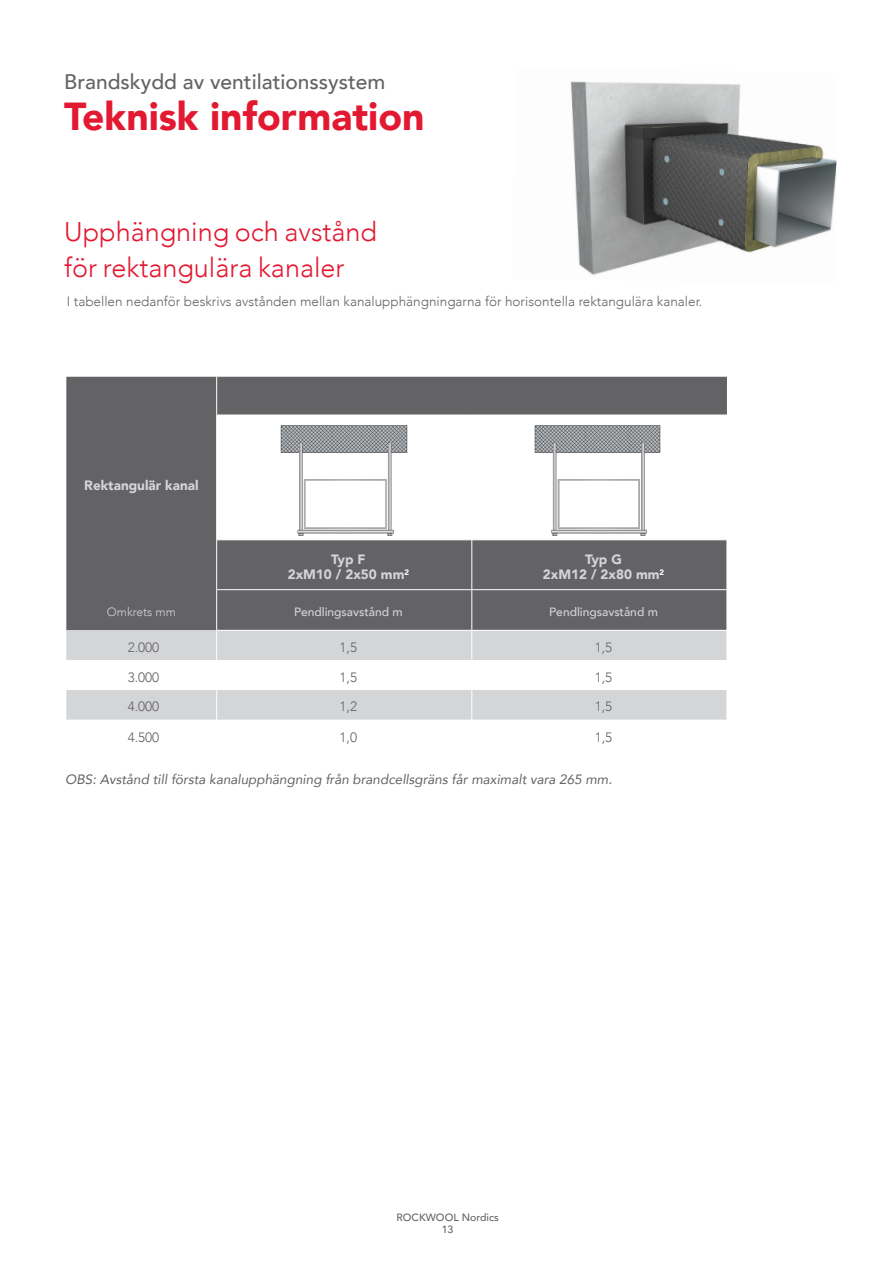
<style>
.page{position:relative;width:893px;height:1263px;background:#fff}
.page>*{position:absolute;margin:0;border:0;box-sizing:border-box;transform-origin:0 0}
.Body_copy_10_pkt{font:900 39px "Avenir";color:#e21931}
.Body_für_Kästchen{font:300 27px "Avenir";color:#e21931}
.Body_copy_10_pkt-2{font:500 21px "Avenir";color:#636366}
.Body_copy_10_pkt-3{font:300 13.5px "Avenir";color:#636366}
.Body_copy_10_pkt-4{font:italic 13.5px "Avenir";color:#636366}
.t1{font:900 13.5px "Avenir";color:#d4d5d7}
.t2{font:500 12px "Avenir";color:#d4d5d7}
.t3{font:300 12px "Avenir";color:#d4d5d7}
.t4{font:500 10.5px "Avenir";color:#636366}
</style>
<div class="page">
<svg style="left:66px;top:377px;width:661px;height:253px;fill:#636366"></svg>
<div style="left:66px;top:630px;width:661px;height:90px;background:#d4d5d7"></div>
<svg style="left:66px;top:660px;width:661px;height:30px"></svg>
<div style="left:217px;top:660px;width:255px;height:30px;background:#fff"></div>
<hr style="left:216px;top:377px;width:1px;height:38px;background:#fff">
<hr style="left:472px;top:589px;width:255px;height:1px;background:#fff">
<hr style="left:216px;top:415px;width:256px;height:1px;background:#fff">
<hr style="left:216px;top:415px;width:1px;height:125px;background:#fff">
<hr style="left:472px;top:415px;width:255px;height:1px;background:#fff">
<hr style="left:472px;top:630px;width:255px;height:1px;background:#fff">
<hr style="left:472px;top:539px;width:255px;height:1px;background:#fff">
<hr style="left:216px;top:630px;width:1px;height:30px;background:#fff">
<hr style="left:472px;top:630px;width:1px;height:30px;background:#fff">
<hr style="left:216px;top:660px;width:1px;height:30px;background:#fff">
<hr style="left:472px;top:660px;width:1px;height:30px;background:#fff">
<hr style="left:216px;top:690px;width:1px;height:30px;background:#fff">
<hr style="left:472px;top:690px;width:1px;height:30px;background:#fff">
<hr style="left:216px;top:590px;width:1px;height:40px;background:#fff">
<hr style="left:472px;top:590px;width:1px;height:40px;background:#fff">
<hr style="left:216px;top:630px;width:256px;height:1px;background:#fff">
<hr style="left:216px;top:539px;width:256px;height:1px;background:#fff">
<hr style="left:216px;top:540px;width:1px;height:49px;background:#fff">
<hr style="left:472px;top:540px;width:1px;height:49px;background:#fff">
<hr style="left:216px;top:589px;width:256px;height:1px;background:#fff">
<img style="left:570px;top:81px;width:267px;height:194px">
<img style="left:276px;top:423px;width:136px;height:112px">
<img style="left:529px;top:423px;width:137px;height:112px">
<p class="Body_copy_10_pkt-2" style="left:64px;top:63px;width:323px">Brandskydd av ventilationssystem</p>
<p class="Body_copy_10_pkt" style="left:64px;top:83px;width:362px">Teknisk information</p>
<p class="Body_für_Kästchen" style="left:64px;top:215px;width:314px">Upphängning och avstånd</p>
<p class="Body_für_Kästchen" style="left:64px;top:251px;width:282px">för rektangulära kanaler</p>
<p class="Body_copy_10_pkt-3" style="left:67px;top:294px;width:637px">I tabellen nedanför beskrivs avstånden mellan kanalupphängningarna för horisontella rektangulära kanaler.</p>
<p class="t1" style="left:84px;top:474px;width:116px">Rektangulär kanal</p>
<p class="t1" style="left:331px;top:547px;width:36px">Typ F</p>
<p class="t1" style="left:288px;top:563px;width:123px">2xM10 / 2x50 mm<sup>2</sup></p>
<p class="t1" style="left:585px;top:547px;width:38px">Typ G</p>
<p class="t1" style="left:543px;top:563px;width:123px">2xM12 / 2x80 mm<sup>2</sup></p>
<p class="t3" style="left:107px;top:605px;width:71px">Omkrets mm</p>
<p class="t2" style="left:294px;top:601px;width:110px">Pendlingsavstånd m</p>
<p class="t2" style="left:549px;top:601px;width:110px">Pendlingsavstånd m</p>
<p class="Body_copy_10_pkt-3" style="left:128px;top:639px;width:33px">2.000</p>
<p class="Body_copy_10_pkt-3" style="left:340px;top:639px;width:19px">1,5</p>
<p class="Body_copy_10_pkt-3" style="left:595px;top:639px;width:19px">1,5</p>
<p class="Body_copy_10_pkt-3" style="left:128px;top:669px;width:33px">3.000</p>
<p class="Body_copy_10_pkt-3" style="left:340px;top:669px;width:19px">1,5</p>
<p class="Body_copy_10_pkt-3" style="left:595px;top:669px;width:19px">1,5</p>
<p class="Body_copy_10_pkt-3" style="left:128px;top:699px;width:33px">4.000</p>
<p class="Body_copy_10_pkt-3" style="left:340px;top:699px;width:19px">1,2</p>
<p class="Body_copy_10_pkt-3" style="left:595px;top:699px;width:19px">1,5</p>
<p class="Body_copy_10_pkt-3" style="left:128px;top:730px;width:33px">4.500</p>
<p class="Body_copy_10_pkt-3" style="left:340px;top:730px;width:19px">1,0</p>
<p class="Body_copy_10_pkt-3" style="left:595px;top:730px;width:19px">1,5</p>
<p class="Body_copy_10_pkt-4" style="left:65px;top:771px;width:549px">OBS: Avstånd till första kanalupphängning från brandcellsgräns får maximalt vara 265 mm.</p>
<p class="t4" style="left:396px;top:1208px;width:104px">ROCKWOOL Nordics</p>
<p class="t4" style="left:442px;top:1220px;width:13px">13</p>
</div>
